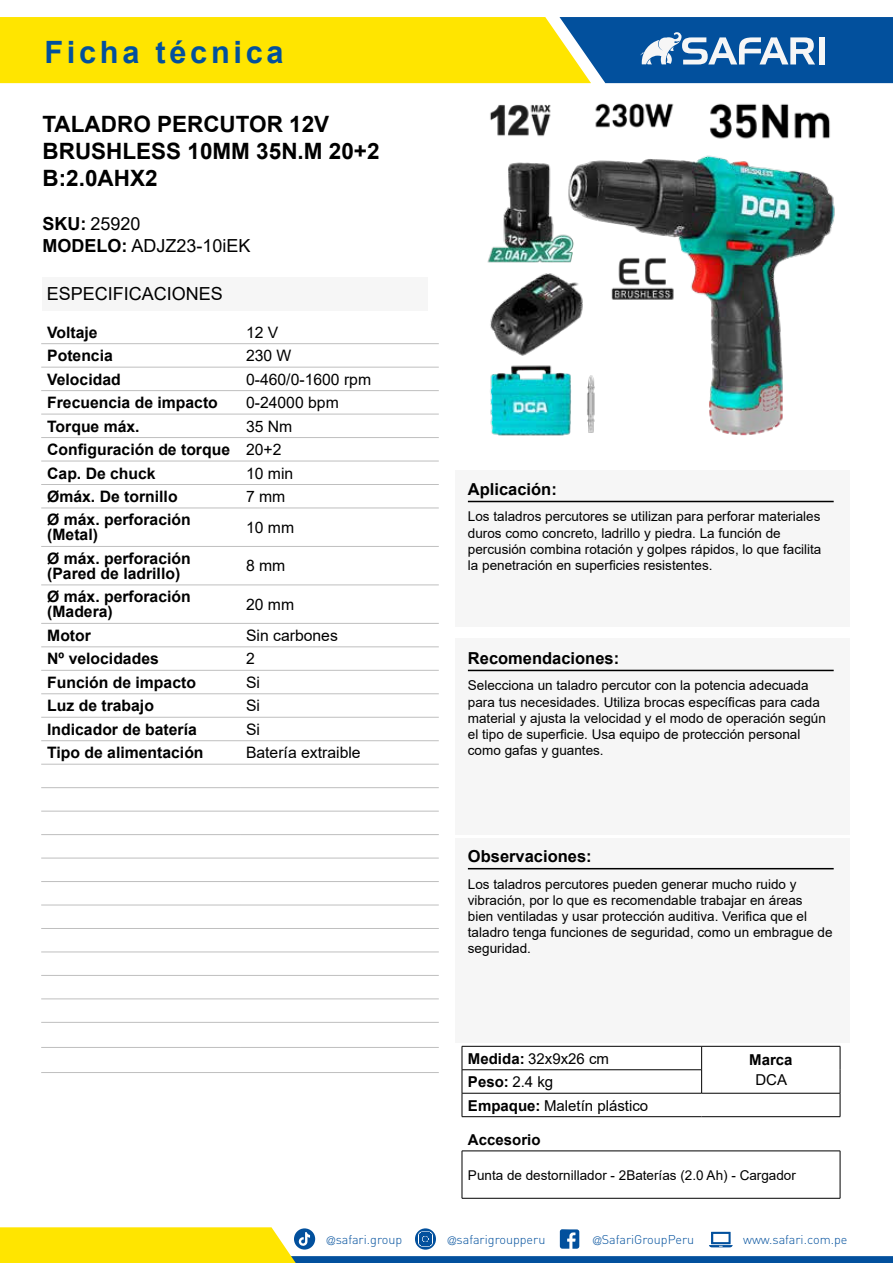
<style>
.page{position:relative;width:893px;height:1263px;background:#fff}
.page>*{position:absolute;margin:0;border:0;box-sizing:border-box;transform-origin:0 0}
.t1{font:700 30.75px "Arial";letter-spacing:.12em;color:#02509d}
.t2{font:700 22.5px/27px "Arial";color:#000}
.t3{font:18px/21.9px "Arial";color:#000}
.t4{font:700 16.5px "Arial";color:#000}
.t5{font:700 15.75px/15px "Arial";color:#000}
.t6{font:15.75px "Arial";color:#000}
.t7{font:15px "Arial";color:#000}
.t8{font:700 15px "Arial";color:#000}
.t9{font:13.5px/16.2px "Arial";color:#000}
.t10{font:300 12.6px "DIN";color:#02509d}
.s1{font-weight:700}
.s2{font-weight:400}
.s3{font-family:"Helvetica LT Std";font-stretch:condensed;font-size:11.25px}
</style>
<div class="page">
<svg style="left:0;top:1227px;width:893px;height:36px"></svg>
<svg style="left:0;top:17px;width:893px;height:66px;background:#b1b83e"></svg>
<div style="left:819px;top:37px;width:6px;height:27px;background:#f6f6f6"></div>
<div style="left:455px;top:470px;width:395px;height:157px;background:#f6f6f6"></div>
<hr style="left:468px;top:501px;width:366px;height:1px;background:#000">
<div style="left:455px;top:638px;width:395px;height:196px;background:#f6f6f6"></div>
<hr style="left:468px;top:670px;width:366px;height:1px;background:#000">
<div style="left:455px;top:838px;width:395px;height:204px;background:#f6f6f6"></div>
<hr style="left:468px;top:868px;width:366px;height:1px;background:#000">
<hr style="left:462px;top:1151px;width:378px;height:1px;background:#000">
<hr style="left:462px;top:1151px;width:1px;height:47px;background:#000">
<hr style="left:840px;top:1151px;width:1px;height:47px;background:#000">
<hr style="left:462px;top:1198px;width:378px;height:1px;background:#000">
<hr style="left:41px;top:343px;width:199px;height:1px;background:#bfbfbf">
<hr style="left:240px;top:343px;width:199px;height:1px;background:#bfbfbf">
<hr style="left:41px;top:1072px;width:199px;height:1px;background:#bfbfbf">
<hr style="left:240px;top:1072px;width:199px;height:1px;background:#bfbfbf">
<hr style="left:41px;top:367px;width:199px;height:1px;background:#bfbfbf">
<hr style="left:240px;top:367px;width:199px;height:1px;background:#bfbfbf">
<hr style="left:41px;top:390px;width:199px;height:1px;background:#bfbfbf">
<hr style="left:240px;top:390px;width:199px;height:1px;background:#bfbfbf">
<hr style="left:41px;top:414px;width:199px;height:1px;background:#bfbfbf">
<hr style="left:240px;top:414px;width:199px;height:1px;background:#bfbfbf">
<hr style="left:41px;top:437px;width:199px;height:1px;background:#bfbfbf">
<hr style="left:240px;top:437px;width:199px;height:1px;background:#bfbfbf">
<hr style="left:41px;top:461px;width:199px;height:1px;background:#bfbfbf">
<hr style="left:240px;top:461px;width:199px;height:1px;background:#bfbfbf">
<hr style="left:41px;top:484px;width:199px;height:1px;background:#bfbfbf">
<hr style="left:240px;top:484px;width:199px;height:1px;background:#bfbfbf">
<hr style="left:41px;top:508px;width:199px;height:1px;background:#bfbfbf">
<hr style="left:240px;top:508px;width:199px;height:1px;background:#bfbfbf">
<hr style="left:41px;top:546px;width:199px;height:1px;background:#bfbfbf">
<hr style="left:240px;top:546px;width:199px;height:1px;background:#bfbfbf">
<hr style="left:41px;top:585px;width:199px;height:1px;background:#bfbfbf">
<hr style="left:240px;top:585px;width:199px;height:1px;background:#bfbfbf">
<hr style="left:41px;top:623px;width:199px;height:1px;background:#bfbfbf">
<hr style="left:240px;top:623px;width:199px;height:1px;background:#bfbfbf">
<hr style="left:41px;top:647px;width:199px;height:1px;background:#bfbfbf">
<hr style="left:240px;top:647px;width:199px;height:1px;background:#bfbfbf">
<hr style="left:41px;top:670px;width:199px;height:1px;background:#bfbfbf">
<hr style="left:240px;top:670px;width:199px;height:1px;background:#bfbfbf">
<hr style="left:41px;top:693px;width:199px;height:1px;background:#bfbfbf">
<hr style="left:240px;top:693px;width:199px;height:1px;background:#bfbfbf">
<hr style="left:41px;top:717px;width:199px;height:1px;background:#bfbfbf">
<hr style="left:240px;top:717px;width:199px;height:1px;background:#bfbfbf">
<hr style="left:41px;top:740px;width:199px;height:1px;background:#bfbfbf">
<hr style="left:240px;top:740px;width:199px;height:1px;background:#bfbfbf">
<hr style="left:41px;top:764px;width:199px;height:1px;background:#bfbfbf">
<hr style="left:240px;top:764px;width:199px;height:1px;background:#bfbfbf">
<hr style="left:41px;top:787px;width:199px;height:1px;background:#bfbfbf">
<hr style="left:240px;top:787px;width:199px;height:1px;background:#bfbfbf">
<hr style="left:41px;top:811px;width:199px;height:1px;background:#bfbfbf">
<hr style="left:240px;top:811px;width:199px;height:1px;background:#bfbfbf">
<hr style="left:41px;top:834px;width:199px;height:1px;background:#bfbfbf">
<hr style="left:240px;top:834px;width:199px;height:1px;background:#bfbfbf">
<hr style="left:41px;top:858px;width:199px;height:1px;background:#bfbfbf">
<hr style="left:240px;top:858px;width:199px;height:1px;background:#bfbfbf">
<hr style="left:41px;top:881px;width:199px;height:1px;background:#bfbfbf">
<hr style="left:240px;top:881px;width:199px;height:1px;background:#bfbfbf">
<hr style="left:41px;top:905px;width:199px;height:1px;background:#bfbfbf">
<hr style="left:240px;top:905px;width:199px;height:1px;background:#bfbfbf">
<hr style="left:41px;top:928px;width:199px;height:1px;background:#bfbfbf">
<hr style="left:240px;top:928px;width:199px;height:1px;background:#bfbfbf">
<hr style="left:41px;top:952px;width:199px;height:1px;background:#bfbfbf">
<hr style="left:240px;top:952px;width:199px;height:1px;background:#bfbfbf">
<hr style="left:41px;top:975px;width:199px;height:1px;background:#bfbfbf">
<hr style="left:240px;top:975px;width:199px;height:1px;background:#bfbfbf">
<hr style="left:41px;top:999px;width:199px;height:1px;background:#bfbfbf">
<hr style="left:240px;top:999px;width:199px;height:1px;background:#bfbfbf">
<hr style="left:41px;top:1022px;width:199px;height:1px;background:#bfbfbf">
<hr style="left:240px;top:1022px;width:199px;height:1px;background:#bfbfbf">
<hr style="left:41px;top:1047px;width:199px;height:1px;background:#bfbfbf">
<hr style="left:240px;top:1047px;width:199px;height:1px;background:#bfbfbf">
<img style="left:487px;top:103px;width:348px;height:333px">
<div style="left:43px;top:277px;width:385px;height:33px;background:#f6f6f6"></div>
<hr style="left:462px;top:1069px;width:239px;height:1px;background:#000">
<hr style="left:462px;top:1093px;width:240px;height:1px;background:#000">
<hr style="left:702px;top:1093px;width:138px;height:1px;background:#000">
<hr style="left:462px;top:1046px;width:240px;height:1px;background:#000">
<hr style="left:702px;top:1046px;width:138px;height:1px;background:#000">
<svg style="left:701px;top:1046px;width:1px;height:47px"></svg>
<svg style="left:462px;top:1046px;width:1px;height:70px"></svg>
<svg style="left:840px;top:1046px;width:1px;height:70px"></svg>
<hr style="left:462px;top:1116px;width:240px;height:1px;background:#000">
<hr style="left:702px;top:1116px;width:138px;height:1px;background:#000">
<h1 class="t1" style="left:44px;top:34px;width:241px">Ficha técnica</h1>
<h2 class="t2" style="left:43px;top:112px;width:338px">TALADRO PERCUTOR 12V<br>BRUSHLESS 10MM 35N.M 20+2<br>B:2.0AHX2</h2>
<h3 class="t3" style="left:43px;top:213px;width:209px"><span class="s1">SKU:</span> 25920<br><span class="s1">MODELO:</span> ADJZ23-10iEK</h3>
<h3 class="t3" style="left:47px;top:282px;width:178px">ESPECIFICACIONES</h3>
<p class="t5" style="left:47px;top:326px;width:52px">Voltaje</p>
<p class="t6" style="left:246px;top:326px;width:34px">12 V</p>
<p class="t5" style="left:47px;top:349px;width:67px">Potencia</p>
<p class="t6" style="left:246px;top:350px;width:47px">230 W</p>
<p class="t5" style="left:47px;top:373px;width:75px">Velocidad</p>
<p class="t6" style="left:246px;top:373px;width:127px">0-460/0-1600 rpm</p>
<p class="t5" style="left:47px;top:396px;width:172px">Frecuencia de impacto</p>
<p class="t6" style="left:246px;top:397px;width:94px">0-24000 bpm</p>
<p class="t5" style="left:47px;top:420px;width:94px">Torque máx.</p>
<p class="t5" style="left:47px;top:414px;width:247px;line-height:23.4px;text-indent:199px"><span class="s2">35 Nm<br></span>Configuración de torque <span class="s2">20+2<br></span>Cap. De chuck</p>
<p class="t6" style="left:246px;top:467px;width:49px">10 min</p>
<p class="t5" style="left:47px;top:490px;width:132px">Ømáx. De tornillo</p>
<p class="t6" style="left:246px;top:490px;width:41px">7 mm</p>
<p class="t5" style="left:47px;top:514px;width:145px">Ø máx. perforación (Metal)</p>
<p class="t6" style="left:246px;top:521px;width:50px">10 mm</p>
<p class="t5" style="left:47px;top:552px;width:145px">Ø máx. perforación (Pared de ladrillo)</p>
<p class="t6" style="left:246px;top:560px;width:41px">8 mm</p>
<p class="t5" style="left:47px;top:591px;width:145px">Ø máx. perforación (Madera)</p>
<p class="t6" style="left:246px;top:598px;width:50px">20 mm</p>
<p class="t5" style="left:47px;top:629px;width:45px">Motor</p>
<p class="t6" style="left:246px;top:629px;width:93px">Sin carbones</p>
<p class="t5" style="left:47px;top:652px;width:113px">Nº velocidades</p>
<p class="t6" style="left:246px;top:653px;width:10px">2</p>
<p class="t5" style="left:47px;top:676px;width:150px">Función de impacto</p>
<p class="t6" style="left:246px;top:676px;width:16px">Si</p>
<p class="t5" style="left:47px;top:699px;width:108px">Luz de trabajo</p>
<p class="t6" style="left:246px;top:700px;width:16px">Si</p>
<p class="t5" style="left:47px;top:723px;width:151px">Indicador de batería</p>
<p class="t6" style="left:246px;top:723px;width:16px">Si</p>
<p class="t5" style="left:47px;top:746px;width:158px">Tipo de alimentación</p>
<p class="t6" style="left:246px;top:747px;width:116px">Batería extraible</p>
<p class="t4" style="left:468px;top:482px;width:90px">Aplicación:</p>
<p class="t9" style="left:468px;top:510px;width:355px">Los taladros percutores se utilizan para perforar materiales duros como concreto, ladrillo y piedra. La función de percusión combina rotación y golpes rápidos, lo que facilita la penetración en superficies resistentes.</p>
<p class="t4" style="left:468px;top:651px;width:153px">Recomendaciones:</p>
<p class="t9" style="left:468px;top:679px;width:359px">Selecciona un taladro percutor con la potencia adecuada para tus necesidades. Utiliza brocas específicas para cada material y ajusta la velocidad y el modo de operación según el tipo de superficie. Usa equipo de protección personal como gafas y guantes.</p>
<p class="t4" style="left:468px;top:850px;width:125px">Observaciones:</p>
<p class="t9" style="left:468px;top:877px;width:366px">Los taladros percutores pueden generar mucho ruido y vibración, por lo que es recomendable trabajar en áreas<br>bien ventiladas y usar protección auditiva. Verifica que el taladro tenga funciones de seguridad, como un embrague de seguridad.</p>
<p class="t7" style="left:468px;top:1053px;width:143px"><span class="s1">Medida:</span> 32x9x26 cm</p>
<p class="t8" style="left:749px;top:1054px;width:45px">Marca</p>
<p class="t8" style="left:468px;top:1076px;width:87px">Peso: <span class="s2">2.4 kg</span></p>
<p class="t7" style="left:755px;top:1074px;width:33px">DCA</p>
<p class="t7" style="left:468px;top:1100px;width:182px"><span class="s1">Empaque:</span> Maletín plástico</p>
<p class="t8" style="left:468px;top:1134px;width:74px">Accesorio</p>
<p class="t9" style="left:468px;top:1168px;width:329px">Punta de destornillador - 2Baterías (2.0 Ah) - Cargador</p>
<p class="t10" style="left:327px;top:1234px;width:77px"><span class="s3">@</span>safari.group</p>
<p class="t10" style="left:448px;top:1234px;width:99px"><span class="s3">@</span>safarigroupperu</p>
<p class="t10" style="left:593px;top:1234px;width:103px"><span class="s3">@</span>SafariGroupPeru</p>
<p class="t10" style="left:743px;top:1234px;width:106px">www.safari.com.pe</p>
</div>
